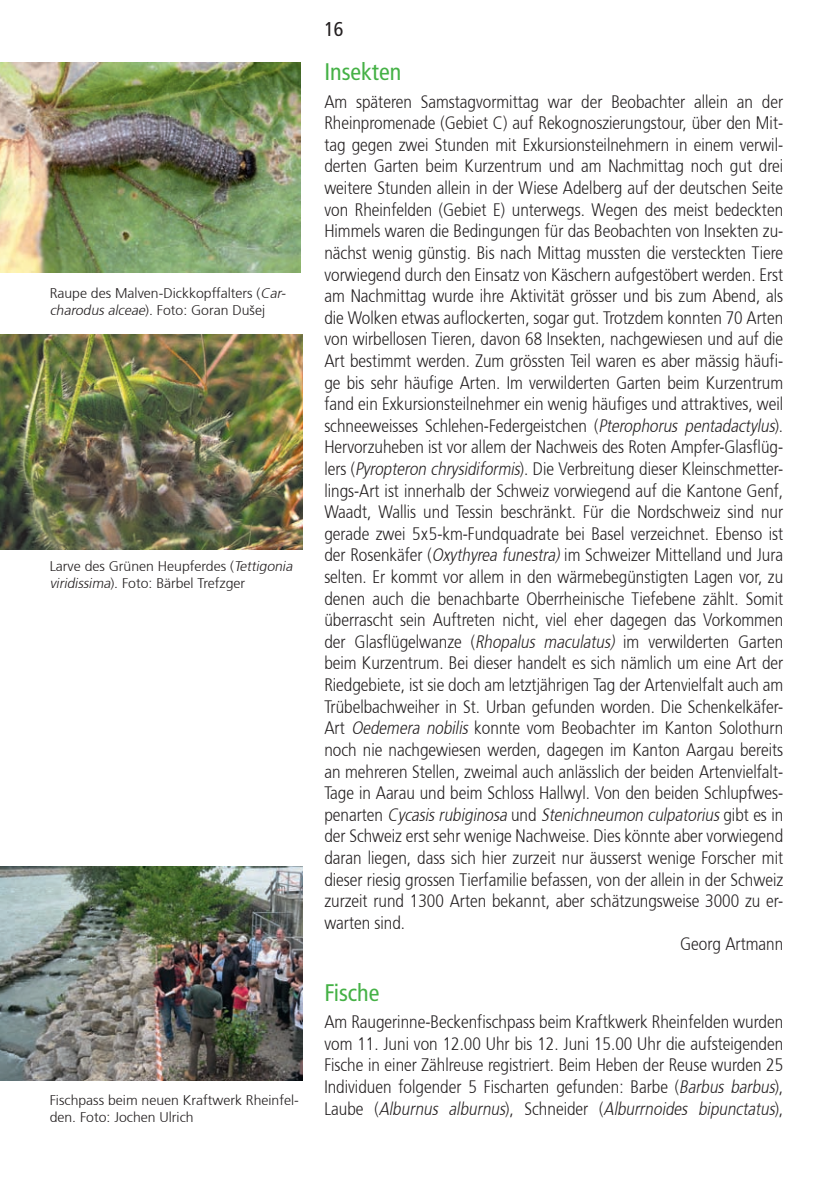
<style>
.page{position:relative;width:840px;height:1191px;background:#fff}
.page>*{position:absolute;margin:0;border:0;box-sizing:border-box;transform-origin:0 0}
.t1{font:condensed 24px "Frutiger";color:#45b146}
.t2{font:condensed 20px "Frutiger";color:#231f20}
.t3{font:300 18px/21.6px "Frutiger 45";color:#231f20;text-align:justify;scale:.85 1}
.t4{font:italic 300 18px "Frutiger 45";color:#231f20;scale:.85 1}
.t5{font:300 14px/16.8px "Frutiger 45";color:#231f20}
.s1{font-style:italic}
.s2{font-style:normal}
</style>
<div class="page">
<img style="left:0;top:62px;width:301px;height:210px">
<img style="left:0;top:334px;width:302px;height:215px">
<img style="left:0;top:866px;width:302px;height:215px">
<p class="t5" style="left:50px;top:285px;width:240px">Raupe des Malven-Dickkopffalters (<span class="s1">Car&shy;charodus alceae</span>). Foto: Goran Dušej</p>
<p class="t5" style="left:50px;top:558px;width:247px">Larve des Grünen Heupferdes (<span class="s1">Tettigonia viridissima</span>). Foto: Bärbel Trefzger</p>
<p class="t5" style="left:50px;top:1091px;width:250px">Fischpass beim neuen Kraftwerk Rheinfel&shy;den. Foto: Jochen Ulrich</p>
<p class="t2" style="left:324px;top:18px;width:21px">16</p>
<h1 class="t1" style="left:324px;top:58px;width:78px">Insekten</h1>
<p class="t3" style="left:324px;top:91px;width:541px">Am späteren Samstagvormittag war der Beobachter allein an der</p>
<p class="t3" style="left:324px;top:112px;width:541px">Rheinpromenade (Gebiet C) auf Rekognoszierungstour, über den Mit-</p>
<p class="t3" style="left:324px;top:134px;width:541px">tag gegen zwei Stunden mit Exkursionsteilnehmern in einem verwil-</p>
<p class="t3" style="left:324px;top:156px;width:541px">derten Garten beim Kurzentrum und am Nachmittag noch gut drei</p>
<p class="t3" style="left:324px;top:177px;width:541px">weitere Stunden allein in der Wiese Adelberg auf der deutschen Seite</p>
<p class="t3" style="left:324px;top:199px;width:541px">von Rheinfelden (Gebiet E) unterwegs. Wegen des meist bedeckten</p>
<p class="t3" style="left:324px;top:220px;width:541px">Himmels waren die Bedingungen für das Beobachten von Insekten zu-</p>
<p class="t3" style="left:324px;top:242px;width:541px">nächst wenig günstig. Bis nach Mittag mussten die versteckten Tiere</p>
<p class="t3" style="left:324px;top:264px;width:541px">vorwiegend durch den Einsatz von Käschern aufgestöbert werden. Erst</p>
<p class="t3" style="left:324px;top:285px;width:541px">am Nachmittag wurde ihre Aktivität grösser und bis zum Abend, als</p>
<p class="t3" style="left:324px;top:307px;width:541px">die Wolken etwas auflockerten, sogar gut. Trotzdem konnten 70 Arten</p>
<p class="t3" style="left:324px;top:328px;width:541px">von wirbellosen Tieren, davon 68 Insekten, nachgewiesen und auf die</p>
<p class="t3" style="left:324px;top:350px;width:541px">Art bestimmt werden. Zum grössten Teil waren es aber mässig häufi-</p>
<p class="t3" style="left:324px;top:372px;width:541px">ge bis sehr häufige Arten. Im verwilderten Garten beim Kurzentrum</p>
<p class="t3" style="left:324px;top:393px;width:541px">fand ein Exkursionsteilnehmer ein wenig häufiges und attraktives, weil</p>
<p class="t3" style="left:324px;top:415px;width:541px">schneeweisses Schlehen-Federgeistchen (<span class="s1">Pterophorus pentadactylus</span>).</p>
<p class="t3" style="left:324px;top:436px;width:541px">Hervorzuheben ist vor allem der Nachweis des Roten Ampfer-Glasflüg-</p>
<p class="t3" style="left:324px;top:458px;width:541px">lers (<span class="s1">Pyropteronchrysidiformis</span>). Die Verbreitung dieser Kleinschmetter-</p>
<p class="t3" style="left:324px;top:480px;width:541px">lings-Art ist innerhalb der Schweiz vorwiegend auf die Kantone Genf,</p>
<p class="t3" style="left:324px;top:501px;width:541px">Waadt, Wallis und Tessin beschränkt. Für die Nordschweiz sind nur</p>
<p class="t3" style="left:324px;top:523px;width:541px">gerade zwei 5x5-km-Fundquadrate bei Basel verzeichnet. Ebenso ist</p>
<p class="t3" style="left:324px;top:544px;width:541px">der Rosenkäfer (<span class="s1">Oxythyrea funestra)</span> im Schweizer Mittelland und Jura</p>
<p class="t3" style="left:324px;top:566px;width:541px">selten. Er kommt vor allem in den wärmebegünstigten Lagen vor, zu</p>
<p class="t3" style="left:324px;top:588px;width:541px">denen auch die benachbarte Oberrheinische Tiefebene zählt. Somit</p>
<p class="t3" style="left:324px;top:609px;width:541px">überrascht sein Auftreten nicht, viel eher dagegen das Vorkommen</p>
<p class="t3" style="left:324px;top:631px;width:541px">der Glasflügelwanze (<span class="s1">Rhopalus maculatus)</span> im verwilderten Garten</p>
<p class="t3" style="left:324px;top:652px;width:541px">beim Kurzentrum. Bei dieser handelt es sich nämlich um eine Art der</p>
<p class="t3" style="left:324px;top:674px;width:541px">Riedgebiete, ist sie doch am letztjährigen Tag der Artenvielfalt auch am</p>
<p class="t3" style="left:324px;top:696px;width:541px">Trübelbachweiher in St. Urban gefunden worden. Die Schenkelkäfer-</p>
<p class="t3" style="left:324px;top:717px;width:541px">Art <span class="s1">Oedemera nobilis</span> konnte vom Beobachter im Kanton Solothurn</p>
<p class="t3" style="left:324px;top:739px;width:541px">noch nie nachgewiesen werden, dagegen im Kanton Aargau bereits</p>
<p class="t3" style="left:324px;top:760px;width:541px">an mehreren Stellen, zweimal auch anlässlich der beiden Artenvielfalt-</p>
<p class="t3" style="left:324px;top:782px;width:541px">Tage in Aarau und beim Schloss Hallwyl. Von den beiden Schlupfwes-</p>
<p class="t4" style="left:324px;top:804px;width:541px"><span class="s2">p e n a r t e n</span> Cycasisrubiginosa <span class="s2">u n d</span> Stenichneumon culpatorius<span class="s2">g i b t e s i n</span></p>
<p class="t3" style="left:324px;top:825px;width:541px">der Schweiz erst sehr wenige Nachweise. Dies könnte aber vorwiegend</p>
<p class="t3" style="left:324px;top:847px;width:541px">daran liegen, dass sich hier zurzeit nur äusserst wenige Forscher mit</p>
<p class="t3" style="left:324px;top:868px;width:541px">dieser riesig grossen Tierfamilie befassen, von der allein in der Schweiz</p>
<p class="t3" style="left:324px;top:890px;width:541px">zurzeit rund 1300 Arten bekannt, aber schätzungsweise 3000 zu er-</p>
<p class="t3" style="left:324px;top:912px;width:97px">warten sind.</p>
<p class="t3" style="left:679px;top:933px;width:123px">Georg Artmann</p>
<h1 class="t1" style="left:324px;top:978px;width:57px">Fische</h1>
<p class="t3" style="left:324px;top:1011px;width:541px">Am Raugerinne-Beckenfischpass beim Kraftkwerk Rheinfelden wurden vom 11. Juni von 12.00 Uhr bis 12. Juni 15.00 Uhr die aufsteigenden Fische in einer Zählreuse registriert. Beim Heben der Reuse wurden 25<br>Individuen folgender 5 Fischarten gefunden: Barbe (<span class="s1">Barbus barbus</span>), L a u b e (<span class="s1">Alburnus alburnus</span>) , S c h n e i d e r (<span class="s1">Alburrnoides bipunctatus</span>) ,</p>
</div>
